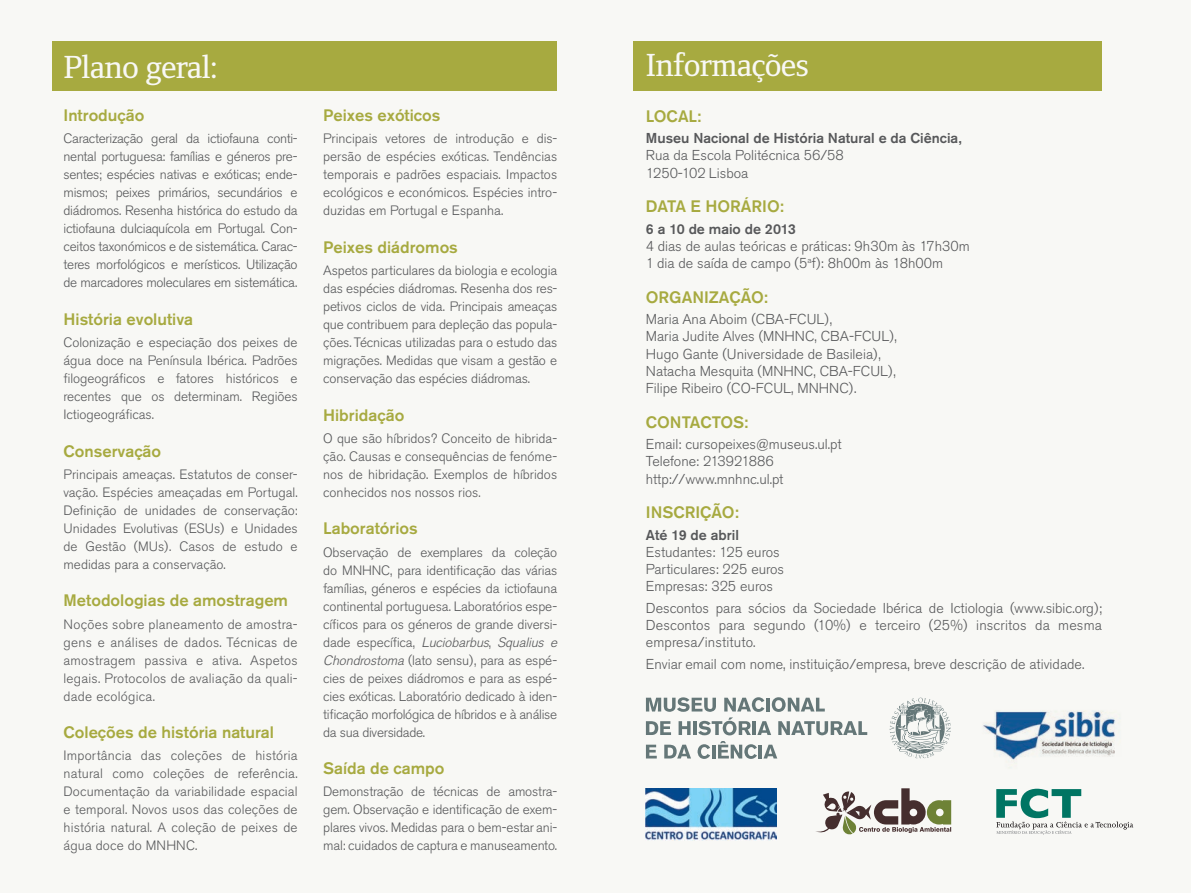
<style>
.page{position:relative;width:1191px;height:893px;background:#f8f8f5}
.page>*{position:absolute;margin:0;border:0;box-sizing:border-box;transform-origin:0 0}
.t1{font:500 33px "Foundry Form Serif";letter-spacing:-.02em;color:#f8f8f5}
.t2{font:500 16.5px "Akzidenz Grotesk BQ";color:#a7aa40}
.t3{font:300 14.25px/17.2px "Akzidenz Grotesk BQ";color:#57585a;text-align:justify}
.t4{font:500 14.25px "Akzidenz Grotesk BQ";color:#57585a}
.t5{font:300 13.5px/18px "Akzidenz Grotesk BQ";letter-spacing:-.01em;color:#57585a;text-align:justify}
.s1{font-style:italic}
</style>
<div class="page">
<svg style="left:816px;top:788px;width:135px;height:47px"></svg>
<img style="left:646px;top:788px;width:130px;height:52px">
<svg style="left:889px;top:698px;width:61px;height:60px"></svg>
<svg style="left:646px;top:697px;width:221px;height:38px"></svg>
<svg style="left:646px;top:745px;width:11px;height:13px"></svg>
<svg style="left:664px;top:745px;width:27px;height:13px"></svg>
<svg style="left:697px;top:741px;width:60px;height:18px"></svg>
<hr style="left:758px;top:745px;width:4px;height:13px;background:#657778">
<svg style="left:763px;top:745px;width:14px;height:13px"></svg>
<div style="left:633px;top:42px;width:469px;height:49px;background:#a7aa40"></div>
<svg style="left:996px;top:789px;width:137px;height:46px"></svg>
<img style="left:983px;top:710px;width:133px;height:50px">
<div style="left:52px;top:42px;width:505px;height:49px;background:#a7aa40"></div>
<p class="t1" style="left:64px;top:49px;width:156px">Plano geral:</p>
<p class="t2" style="left:64px;top:105px;width:82px">Introdução</p>
<p class="t5" style="left:64px;top:130px;width:235px">Caracterização geral da ictiofauna conti&shy;nental portuguesa: famílias e géneros pre&shy;sentes; espécies nativas e exóticas; ende&shy;mismos; peixes primários, secundários e diádromos. Resenha histórica do estudo da ictiofauna dulciaquícola em Portugal. Con&shy;ceitos taxonómicos e de sistemática. Carac&shy;teres morfológicos e merísticos. Utilização de marcadores moleculares em sistemática.</p>
<p class="t2" style="left:64px;top:309px;width:131px">História evolutiva</p>
<p class="t5" style="left:64px;top:334px;width:236px">Colonização e especiação dos peixes de água doce na Península Ibérica. Padrões filogeográficos e fatores históricos e recentes que os determinam. Regiões Ictiogeográficas.</p>
<p class="t2" style="left:64px;top:441px;width:99px">Conservação</p>
<p class="t5" style="left:64px;top:465px;width:236px">Principais ameaças. Estatutos de conser&shy;vação. Espécies ameaçadas em Portugal.<br>Definição de unidades de conservação:<br>Unidades Evolutivas (ESUs) e Unidades de Gestão (MUs). Casos de estudo e medidas para a conservação.</p>
<p class="t2" style="left:64px;top:590px;width:226px">Metodologias de amostragem</p>
<p class="t5" style="left:64px;top:615px;width:235px">Noções sobre planeamento de amostra&shy;gens e análises de dados. Técnicas de amostragem passiva e ativa. Aspetos legais. Protocolos de avaliação da quali&shy;dade ecológica.</p>
<p class="t2" style="left:64px;top:722px;width:212px">Coleções de história natural</p>
<p class="t5" style="left:64px;top:747px;width:236px">Importância das coleções de história natural como coleções de referência.<br>Documentação da variabilidade espacial e temporal. Novos usos das coleções de história natural. A coleção de peixes de água doce do MNHNC.</p>
<p class="t2" style="left:323px;top:105px;width:119px">Peixes exóticos</p>
<p class="t5" style="left:323px;top:130px;width:235px">Principais vetores de introdução e dis&shy;persão de espécies exóticas. Tendências temporais e padrões espaciais. Impactos ecológicos e económicos. Espécies intro&shy;duzidas em Portugal e Espanha.</p>
<p class="t2" style="left:323px;top:237px;width:136px">Peixes diádromos</p>
<p class="t5" style="left:323px;top:262px;width:235px">Aspetos particulares da biologia e ecologia das espécies diádromas. Resenha dos res&shy;petivos ciclos de vida. Principais ameaças que contribuem para depleção das popula&shy;ções. Técnicas utilizadas para o estudo das migrações. Medidas que visam a gestão e conservação das espécies diádromas.</p>
<p class="t2" style="left:323px;top:405px;width:83px">Hibridação</p>
<p class="t5" style="left:323px;top:429px;width:235px">O que são híbridos? Conceito de hibrida&shy;ção. Causas e consequências de fenóme&shy;nos de hibridação. Exemplos de híbridos conhecidos nos nossos rios.</p>
<p class="t2" style="left:323px;top:518px;width:96px">Laboratórios</p>
<p class="t5" style="left:323px;top:543px;width:239px;text-align:left">Observação de exemplares da coleção do MNHNC, para identificação das várias famílias, géneros e espécies da ictiofauna continental portuguesa. Laboratórios espe&shy;cíficos para os géneros de grande diversi&shy;d a d e e s p e c ífi c a , <span class="s1">Luciobarbus</span>, <span class="s1">Squalius e Chondrostoma</span> (lato sensu), para as espé&shy;cies de peixes diádromos e para as espé&shy;cies exóticas. Laboratório dedicado à iden&shy;tificação morfológica de híbridos e à análise da sua diversidade.</p>
<p class="t2" style="left:323px;top:758px;width:123px">Saída de campo</p>
<p class="t5" style="left:323px;top:783px;width:235px">Demonstração de técnicas de amostra&shy;gem. Observação e identificação de exem&shy;plares vivos. Medidas para o bem-estar ani&shy;mal: cuidados de captura e manuseamento.</p>
<p class="t1" style="left:646px;top:47px;width:164px">Informações</p>
<p class="t2" style="left:646px;top:106px;width:57px">LOCAL:</p>
<p class="t4" style="left:646px;top:129px;width:317px">Museu Nacional de História Natural e da Ciência,</p>
<p class="t3" style="left:646px;top:147px;width:199px">Rua da Escola Politécnica 56/58</p>
<p class="t3" style="left:646px;top:164px;width:104px">1250-102 Lisboa</p>
<p class="t2" style="left:646px;top:196px;width:139px">DATA E HORÁRIO:</p>
<p class="t4" style="left:646px;top:220px;width:151px">6 a 10 de maio de 2013</p>
<p class="t3" style="left:646px;top:238px;width:325px">4 dias de aulas teóricas e práticas: 9h30m às 17h30m</p>
<p class="t3" style="left:646px;top:255px;width:299px">1 dia de saída de campo (5<sup>a</sup>f): 8h00m às 18h00m</p>
<p class="t2" style="left:646px;top:287px;width:124px">ORGANIZAÇÃO:</p>
<p class="t3" style="left:646px;top:311px;width:188px">Maria Ana Aboim (CBA-FCUL),</p>
<p class="t3" style="left:646px;top:328px;width:253px">Maria Judite Alves (MNHNC, CBA-FCUL),</p>
<p class="t3" style="left:646px;top:345px;width:236px">Hugo Gante (Universidade de Basileia),</p>
<p class="t3" style="left:646px;top:363px;width:251px">Natacha Mesquita (MNHNC, CBA-FCUL),</p>
<p class="t3" style="left:646px;top:380px;width:212px">Filipe Ribeiro (CO-FCUL, MNHNC).</p>
<p class="t2" style="left:646px;top:412px;width:104px">CONTACTOS:</p>
<p class="t3" style="left:646px;top:436px;width:197px">Email: cursopeixes@museus.ul.pt</p>
<p class="t3" style="left:646px;top:453px;width:129px">Telefone: 213921886</p>
<p class="t3" style="left:646px;top:470px;width:139px">http://www.mnhnc.ul.pt</p>
<p class="t2" style="left:646px;top:502px;width:94px">INSCRIÇÃO:</p>
<p class="t4" style="left:646px;top:526px;width:95px">Até 19 de abril</p>
<p class="t3" style="left:646px;top:544px;width:135px">Estudantes: 125 euros</p>
<p class="t3" style="left:646px;top:561px;width:140px">Particulares: 225 euros</p>
<p class="t3" style="left:646px;top:578px;width:129px">Empresas: 325 euros</p>
<p class="t3" style="left:646px;top:600px;width:457px">Descontos para sócios da Sociedade Ibérica de Ictiologia (www.sibic.org); Descontos para segundo (10%) e terceiro (25%) inscritos da mesma empresa/instituto.</p>
<p class="t3" style="left:646px;top:656px;width:440px">Enviar email com nome, instituição/empresa, breve descrição de atividade.</p>
</div>
